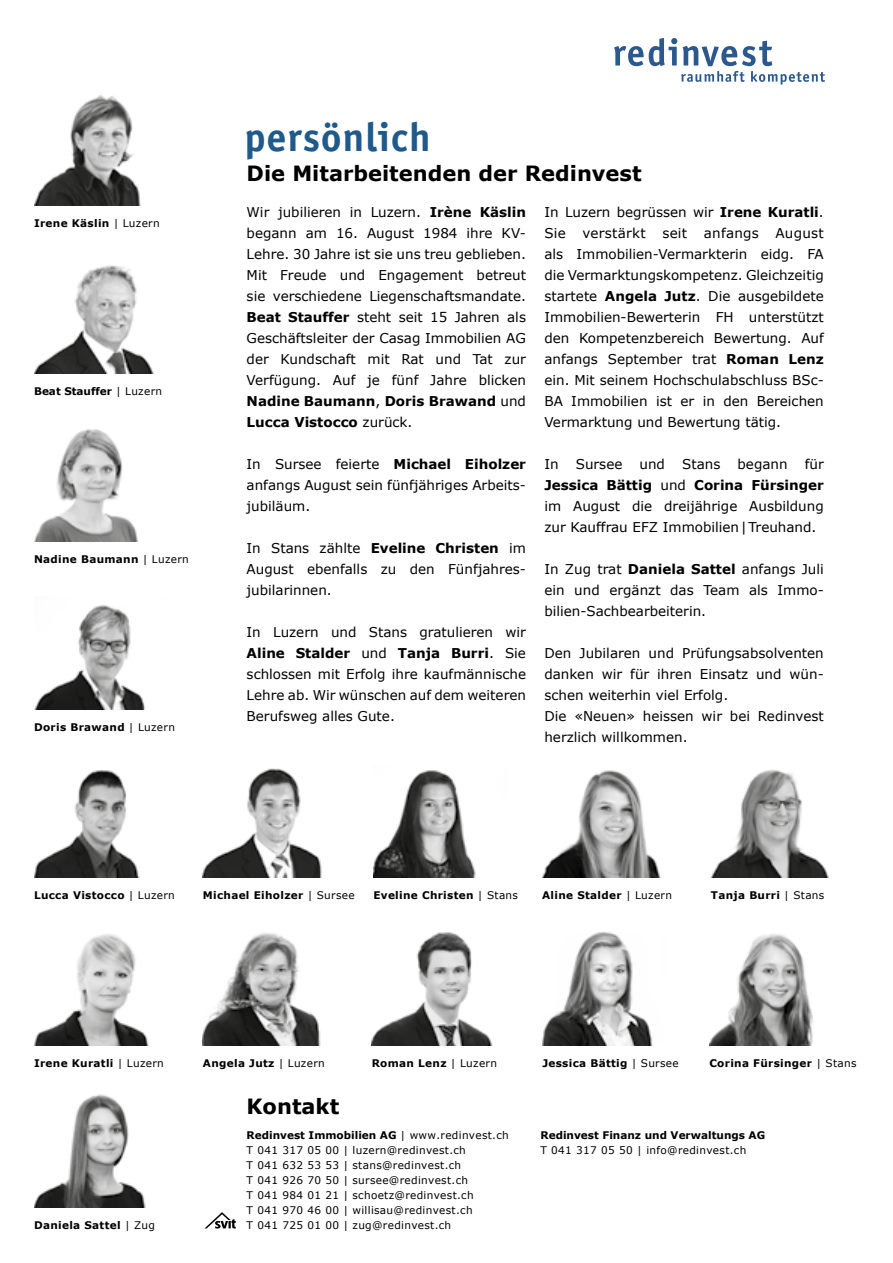
<style>
.page{position:relative;width:893px;height:1263px;background:#fff}
.page>*{position:absolute;margin:0;border:0;box-sizing:border-box;transform-origin:0 0}
.t1{font:700 40.5px "Officina Sans ITC Std";letter-spacing:.03em;color:#1f5a8b}
.t2{font:700 21px "Verdana";color:#000}
.t3{font:13.5px/21px "Verdana";color:#000;text-align:justify}
.t4{font:700 10.5px "Verdana";letter-spacing:.03em;color:#000}
.t5{font:10.5px/15px "Verdana";letter-spacing:.03em;color:#000}
.t6{font:700 10.5px "Verdana";color:#000}
.s1{font-weight:400}
.s2{font-weight:700}
</style>
<div class="page">
<img style="left:203px;top:933px;width:118px;height:112px">
<img style="left:542px;top:770px;width:119px;height:107px">
<img style="left:542px;top:932px;width:111px;height:113px">
<img style="left:372px;top:932px;width:121px;height:113px">
<img style="left:34px;top:770px;width:106px;height:107px">
<img style="left:34px;top:265px;width:120px;height:109px">
<img style="left:373px;top:770px;width:103px;height:107px">
<img style="left:203px;top:768px;width:119px;height:109px">
<img style="left:34px;top:429px;width:104px;height:112px">
<img style="left:34px;top:605px;width:112px;height:104px">
<img style="left:34px;top:95px;width:107px;height:111px">
<img style="left:711px;top:769px;width:118px;height:108px">
<img style="left:34px;top:1094px;width:112px;height:113px">
<img style="left:34px;top:934px;width:115px;height:111px">
<img style="left:709px;top:934px;width:104px;height:111px">
<svg style="left:614px;top:38px;width:211px;height:47px"></svg>
<svg style="left:205px;top:1212px;width:31px;height:17px"></svg>
<p class="t4" style="left:34px;top:216px;width:127px">Irene Käslin <span class="s1">| Luzern</span></p>
<p class="t6" style="left:34px;top:383px;width:130px">Beat Stauffer <span class="s1">| Luzern</span></p>
<p class="t4" style="left:34px;top:551px;width:156px">Nadine Baumann <span class="s1">| Luzern</span></p>
<p class="t4" style="left:34px;top:719px;width:142px">Doris Brawand <span class="s1">| Luzern</span></p>
<h1 class="t1" style="left:244px;top:112px;width:187px">persönlich</h1>
<h2 class="t2" style="left:247px;top:158px;width:396px">Die Mitarbeitenden der Redinvest</h2>
<p class="t3" style="left:247px;top:201px;width:281px">Wir jubilieren in Luzern. <span class="s2">Irène Käslin </span>begann am 16. August 1984 ihre KV-Lehre. 30 Jahre ist sie uns treu geblieben.<br>Mit Freude und Engagement betreut sie verschiedene Liegenschaftsmandate.<br><span class="s2">Beat Stauffer</span> steht seit 15 Jahren als Geschäftsleiter der Casag Immobilien AG der Kundschaft mit Rat und Tat zur Verfügung. Auf je fünf Jahre blicken <span class="s2">Nadine Baumann</span>, <span class="s2">Doris Brawand</span> und <span class="s2">Lucca Vistocco</span> zurück.</p>
<p class="t3" style="left:247px;top:453px;width:281px">In Sursee feierte <span class="s2">Michael Eiholzer </span>anfangs August sein fünfjähriges Arbeits&shy;jubiläum.</p>
<p class="t3" style="left:247px;top:537px;width:281px">In Stans zählte <span class="s2">Eveline Christen</span> im August ebenfalls zu den Fünfjahres&shy;jubilarinnen.</p>
<p class="t3" style="left:247px;top:621px;width:281px">In Luzern und Stans gratulieren wir <span class="s2">Aline Stalder</span> und <span class="s2">Tanja Burri</span>. Sie schlossen mit Erfolg ihre kaufmännische Lehre ab. Wir wünschen auf dem weiteren Berufsweg alles Gute.</p>
<p class="t3" style="left:544px;top:201px;width:281px">In Luzern begrüssen wir <span class="s2">Irene Kuratli</span>.<br>Sie verstärkt seit anfangs August als Immobilien-Vermarkterin eidg. FA die Vermarktungskompetenz. Gleichzeitig startete <span class="s2">Angela Jutz</span>. Die ausgebildete Immobilien-Bewerterin FH unterstützt den Kompetenzbereich Bewertung. Auf anfangs September trat <span class="s2">Roman Lenz </span>ein. Mit seinem Hochschulabschluss BSc-BA Immobilien ist er in den Bereichen Vermarktung und Bewertung tätig.</p>
<p class="t3" style="left:544px;top:453px;width:16px">In</p>
<p class="t3" style="left:576px;top:453px;width:48px">Sursee</p>
<p class="t3" style="left:639px;top:453px;width:27px">und</p>
<p class="t3" style="left:682px;top:453px;width:40px">Stans</p>
<p class="t3" style="left:737px;top:453px;width:52px">begann</p>
<p class="t3" style="left:544px;top:453px;width:281px;text-indent:260px">für <span class="s2">Jessica Bättig</span> und <span class="s2">Corina Fürsinger </span>im August die dreijährige Ausbildung zur Kauffrau EFZ Immobilien|Treuhand.</p>
<p class="t3" style="left:544px;top:558px;width:281px">In Zug trat <span class="s2">Daniela Sattel</span> anfangs Juli ein und ergänzt das Team als Immo&shy;bilien-Sachbearbeiterin.</p>
<p class="t3" style="left:544px;top:642px;width:281px;text-align:left">Den Jubilaren und Prüfungsabsolventen danken wir für ihren Einsatz und wün&shy;schen weiterhin viel Erfolg.<br>Die «Neuen» heissen wir bei Redinvest herzlich willkommen.</p>
<p class="t4" style="left:34px;top:887px;width:142px">Lucca Vistocco <span class="s1">| Luzern</span></p>
<p class="t4" style="left:203px;top:887px;width:153px">Michael Eiholzer <span class="s1">| Sursee</span></p>
<p class="t4" style="left:373px;top:887px;width:146px">Eveline Christen <span class="s1">| Stans</span></p>
<p class="t4" style="left:542px;top:887px;width:131px">Aline Stalder <span class="s1">| Luzern</span></p>
<p class="t4" style="left:711px;top:887px;width:115px">Tanja Burri <span class="s1">| Stans</span></p>
<p class="t4" style="left:34px;top:1055px;width:131px">Irene Kuratli <span class="s1">| Luzern</span></p>
<p class="t4" style="left:34px;top:1217px;width:123px">Daniela Sattel <span class="s1">| Zug</span></p>
<p class="t4" style="left:203px;top:1055px;width:123px">Angela Jutz <span class="s1">| Luzern</span></p>
<p class="t4" style="left:372px;top:1055px;width:127px">Roman Lenz <span class="s1">| Luzern</span></p>
<p class="t4" style="left:542px;top:1055px;width:138px">Jessica Bättig <span class="s1">| Sursee</span></p>
<p class="t4" style="left:709px;top:1055px;width:149px">Corina Fürsinger <span class="s1">| Stans</span></p>
<h2 class="t2" style="left:246px;top:1091px;width:94px">Kontakt</h2>
<p class="t5" style="left:247px;top:1127px;width:264px"><span class="s2">Redinvest Immobilien AG</span> | www.redinvest.ch T 041 317 05 00 | luzern@redinvest.ch<br>T 041 632 53 53 | stans@redinvest.ch<br>T 041 926 70 50 | sursee@redinvest.ch<br>T 041 984 01 21 | schoetz@redinvest.ch<br>T 041 970 46 00 | willisau@redinvest.ch<br>T 041 725 01 00 | zug@redinvest.ch</p>
<p class="t6" style="left:540px;top:1127px;width:226px">Redinvest Finanz und Verwaltungs AG</p>
<p class="t5" style="left:540px;top:1142px;width:207px">T 041 317 05 50 | info@redinvest.ch</p>
</div>
